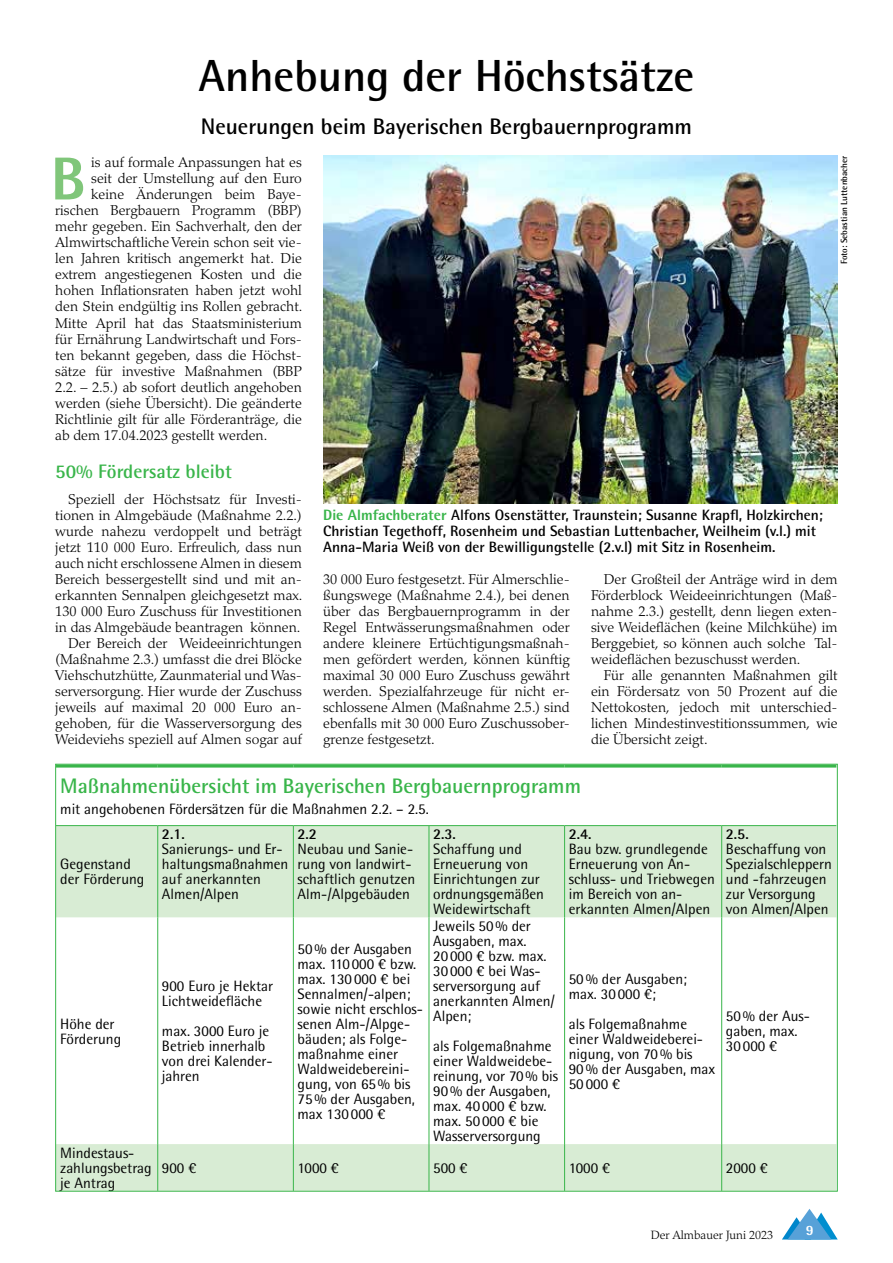
<style>
.page{position:relative;width:893px;height:1263px;background:#fff}
.page>*{position:absolute;margin:0;border:0;box-sizing:border-box;transform-origin:0 0}
.t1{font:800 60.6px "Rotis Semi Sans Std";color:#80c67a}
.t2{font:700 45px "Rotis Semi Sans Std";color:#000}
.t3{font:700 22.5px "Rotis Semi Sans Std";color:#000}
.t4{font:700 21px "Rotis Semi Sans Std";color:#39b54a}
.t5{font:700 19.5px "Rotis Semi Sans Std";color:#39b54a}
.t6{font:15px/15px "Rotis Semi Sans Std";color:#000}
.t7{font:700 15px/16px "Rotis Semi Sans Std";color:#000}
.t8{font:300 14.25px/16px "Palatino LT Std";color:#000;text-align:justify}
.t9{font:800 14.25px "Rotis Semi Sans Std";color:#fff}
.t10{font:300 12px "Palatino LT Std";color:#000}
.t11{font:700 9px "Rotis Semi Sans Std";color:#000}
.s1{font-weight:800;color:#39b54a}
</style>
<div class="page">
<svg style="left:782px;top:1209px;width:56px;height:30px"></svg>
<img style="left:323px;top:156px;width:515px;height:347px">
<svg style="left:57px;top:826px;width:779px;height:363px"></svg>
<hr style="left:56px;top:825px;width:102px;height:1px;background:#39b54a">
<hr style="left:158px;top:825px;width:135px;height:1px;background:#39b54a">
<hr style="left:293px;top:825px;width:136px;height:1px;background:#39b54a">
<hr style="left:429px;top:825px;width:136px;height:1px;background:#39b54a">
<hr style="left:565px;top:825px;width:157px;height:1px;background:#39b54a">
<hr style="left:722px;top:825px;width:114px;height:1px;background:#39b54a">
<hr style="left:157px;top:826px;width:1px;height:91px;background:#39b54a">
<hr style="left:293px;top:826px;width:1px;height:91px;background:#39b54a">
<hr style="left:429px;top:826px;width:1px;height:91px;background:#39b54a">
<hr style="left:564px;top:826px;width:1px;height:91px;background:#39b54a">
<hr style="left:721px;top:826px;width:1px;height:91px;background:#39b54a">
<hr style="left:157px;top:917px;width:1px;height:227px;background:#39b54a">
<hr style="left:293px;top:917px;width:1px;height:227px;background:#39b54a">
<hr style="left:429px;top:917px;width:1px;height:227px;background:#39b54a">
<hr style="left:564px;top:917px;width:1px;height:227px;background:#39b54a">
<hr style="left:721px;top:917px;width:1px;height:227px;background:#39b54a">
<hr style="left:157px;top:1144px;width:1px;height:47px;background:#39b54a">
<hr style="left:293px;top:1144px;width:1px;height:47px;background:#39b54a">
<hr style="left:429px;top:1144px;width:1px;height:47px;background:#39b54a">
<hr style="left:564px;top:1144px;width:1px;height:47px;background:#39b54a">
<hr style="left:721px;top:1144px;width:1px;height:47px;background:#39b54a">
<hr style="left:56px;top:764px;width:102px;height:3px;background:#39b54a">
<hr style="left:158px;top:764px;width:135px;height:3px;background:#39b54a">
<hr style="left:293px;top:764px;width:136px;height:3px;background:#39b54a">
<hr style="left:429px;top:764px;width:136px;height:3px;background:#39b54a">
<hr style="left:565px;top:764px;width:157px;height:3px;background:#39b54a">
<hr style="left:722px;top:764px;width:114px;height:3px;background:#39b54a">
<h2 class="t2" style="left:199px;top:48px;width:497px">Anhebung der Höchstsätze</h2>
<h3 class="t3" style="left:201px;top:113px;width:493px">Neuerungen beim Bayerischen Bergbauernprogramm</h3>
<h1 class="t1" style="left:51px;top:140px;width:36px">B</h1>
<p class="t8" style="left:91px;top:155px;width:212px">is auf formale Anpassungen hat es</p>
<p class="t8" style="left:91px;top:171px;width:212px">seit der Umstellung auf den Euro</p>
<p class="t8" style="left:91px;top:187px;width:212px">keine Änderungen beim Baye-</p>
<p class="t8" style="left:55px;top:203px;width:248px">rischen Bergbauern Programm (BBP)</p>
<p class="t8" style="left:55px;top:219px;width:248px">mehr gegeben. Ein Sachverhalt, den der</p>
<p class="t8" style="left:55px;top:235px;width:248px">Almwirtschaftliche Verein schon seit vie-</p>
<p class="t8" style="left:55px;top:251px;width:248px">len Jahren kritisch angemerkt hat. Die</p>
<p class="t8" style="left:55px;top:267px;width:248px">extrem angestiegenen Kosten und die</p>
<p class="t8" style="left:55px;top:283px;width:248px">hohen Inflationsraten haben jetzt wohl</p>
<p class="t8" style="left:55px;top:299px;width:249px">den Stein endgültig ins Rollen gebracht.</p>
<p class="t8" style="left:55px;top:315px;width:248px">Mitte April hat das Staatsministerium</p>
<p class="t8" style="left:55px;top:331px;width:248px">für Ernährung Landwirtschaft und Fors-</p>
<p class="t8" style="left:55px;top:347px;width:248px">ten bekannt gegeben, dass die Höchst-</p>
<p class="t8" style="left:55px;top:363px;width:248px">sätze für investive Maßnahmen (BBP</p>
<p class="t8" style="left:55px;top:379px;width:248px">2.2. – 2.5.) ab sofort deutlich angehoben</p>
<p class="t8" style="left:55px;top:395px;width:248px">werden (siehe Übersicht). Die geänderte</p>
<p class="t8" style="left:55px;top:411px;width:248px">Richtlinie gilt für alle Förderanträge, die</p>
<p class="t8" style="left:55px;top:427px;width:214px">ab dem 17.04.2023 gestellt werden.</p>
<h3 class="t5" style="left:55px;top:459px;width:178px">50% Fördersatz bleibt</h3>
<p class="t8" style="left:55px;top:491px;width:249px;text-align:right">Speziell der Höchstsatz für Investi&shy;tionen in Almgebäude (Maßnahme 2.2.) wurde nahezu verdoppelt und beträgt jetzt 110 000 Euro. Erfreulich, dass nun auch nicht erschlossene Almen in diesem Bereich bessergestellt sind und mit an&shy;erkannten Sennalpen gleichgesetzt max.<br>130 000 Euro Zuschuss für Investitionen in das Almgebäude beantragen können.<br>Der Bereich der Weideeinrichtungen (Maßnahme 2.3.) umfasst die drei Blöcke Viehschutzhütte, Zaunmaterial und Was&shy;serversorgung. Hier wurde der Zuschuss jeweils auf maximal 20 000 Euro an&shy;gehoben, für die Wasserversorgung des Weideviehs speziell auf Almen sogar auf</p>
<p class="t11" style="left:839px;top:264px;width:110px;rotate:-90deg">Foto: Sebastian Luttenbacher</p>
<p class="t7" style="left:323px;top:506px;width:501px"><span class="s1">Die Almfachberater</span> Alfons Osenstätter, Traunstein; Susanne Krapfl, Holzkirchen;<br>Christian Tegethoff, Rosenheim und Sebastian Luttenbacher, Weilheim (v.l.) mit<br>Anna-Maria Weiß von der Bewilligungstelle (2.v.l) mit Sitz in Rosenheim.</p>
<p class="t8" style="left:323px;top:571px;width:248px">30 000 Euro festgesetzt. Für Almerschlie&shy;ßungswege (Maßnahme 2.4.), bei denen über das Bergbauernprogramm in der Regel Entwässerungsmaßnahmen oder andere kleinere Ertüchtigungsmaßnah&shy;men gefördert werden, können künftig maximal 30 000 Euro Zuschuss gewährt werden. Spezialfahrzeuge für nicht er&shy;schlossene Almen (Maßnahme 2.5.) sind ebenfalls mit 30 000 Euro Zuschussober&shy;grenze festgesetzt.</p>
<p class="t8" style="left:591px;top:571px;width:248px;text-indent:13px">Der Großteil der Anträge wird in dem Förderblock Weideeinrichtungen (Maß&shy;nahme 2.3.) gestellt, denn liegen exten&shy;sive Weideflächen (keine Milchkühe) im Berggebiet, so können auch solche Tal&shy;weideflächen bezuschusst werden.</p>
<p class="t8" style="left:591px;top:667px;width:248px;text-indent:13px">Für alle genannten Maßnahmen gilt ein Fördersatz von 50 Prozent auf die Nettokosten, jedoch mit unterschied&shy;lichen Mindestinvestitionssummen, wie die Übersicht zeigt.</p>
<h3 class="t4" style="left:60px;top:772px;width:522px">Maßnahmenübersicht im Bayerischen Bergbauernprogramm</h3>
<p class="t6" style="left:60px;top:801px;width:370px">mit angehobenen Fördersätzen für die Maßnahmen 2.2. – 2.5.</p>
<p class="t6" style="left:60px;top:857px;width:86px">Gegenstand der Förderung</p>
<p class="t7" style="left:162px;top:826px;width:24px">2.1.</p>
<p class="t6" style="left:162px;top:842px;width:128px">Sanierungs- und Er&shy;haltungsmaßnahmen auf anerkannten<br>Almen/Alpen</p>
<p class="t7" style="left:298px;top:826px;width:21px">2.2</p>
<p class="t6" style="left:298px;top:842px;width:119px">Neubau und Sanie&shy;rung von landwirt&shy;schaftlich genutzen<br>Alm-/Alpgebäuden</p>
<p class="t7" style="left:433px;top:826px;width:24px">2.3.</p>
<p class="t6" style="left:433px;top:842px;width:112px">Schaffung und<br>Erneuerung von<br>Einrichtungen zur ordnungsgemäßen<br>Weidewirtschaft</p>
<p class="t7" style="left:569px;top:826px;width:24px">2.4.</p>
<p class="t6" style="left:569px;top:842px;width:148px">Bau bzw. grundlegende<br>Erneuerung von An&shy;schluss- und Triebwegen im Bereich von an&shy;erkannten Almen/Alpen</p>
<p class="t7" style="left:726px;top:826px;width:24px">2.5.</p>
<p class="t6" style="left:726px;top:842px;width:108px">Beschaffung von<br>Spezialschleppern und -fahrzeugen zur Versorgung von Almen/Alpen</p>
<p class="t6" style="left:60px;top:1016px;width:62px">Höhe der<br>Förderung</p>
<p class="t6" style="left:60px;top:1145px;width:93px">Mindestaus&shy;zahlungsbetrag je Antrag</p>
<p class="t6" style="left:162px;top:978px;width:113px">900 Euro je Hektar<br>Lichtweidefläche</p>
<p class="t6" style="left:162px;top:1023px;width:112px">max. 3000 Euro je<br>Betrieb innerhalb von drei Kalender&shy;jahren</p>
<p class="t6" style="left:298px;top:941px;width:127px">50% der Ausgaben max. 110000 € bzw. max. 130000 € bei<br>Sennalmen/-alpen; sowie nicht erschlos&shy;senen Alm-/Alpge&shy;bäuden; als Folge&shy;maßnahme einer<br>Waldweidebereini&shy;gung, von 65% bis<br>75% der Ausgaben, max 130000 €</p>
<p class="t6" style="left:433px;top:918px;width:123px">Jeweils 50% der<br>Ausgaben, max.<br>20000 € bzw. max.<br>30000 € bei Was&shy;serversorgung auf anerkannten Almen/<br>Alpen;</p>
<p class="t6" style="left:433px;top:1038px;width:126px">als Folgemaßnahme einer Waldweidebe&shy;reinung, vor 70% bis<br>90% der Ausgaben, max. 40000 € bzw. max. 50000 € bie<br>Wasserversorgung</p>
<p class="t6" style="left:569px;top:971px;width:120px">50% der Ausgaben; max. 30000 €;</p>
<p class="t6" style="left:569px;top:1016px;width:148px">als Folgemaßnahme einer Waldweideberei&shy;nigung, von 70% bis<br>90% der Ausgaben, max<br>50000 €</p>
<p class="t6" style="left:726px;top:1008px;width:86px">50% der Aus&shy;gaben, max.<br>30000 €</p>
<p class="t6" style="left:162px;top:1160px;width:36px">900 €</p>
<p class="t6" style="left:298px;top:1160px;width:43px">1000 €</p>
<p class="t6" style="left:433px;top:1160px;width:36px">500 €</p>
<p class="t6" style="left:569px;top:1160px;width:43px">1000 €</p>
<p class="t6" style="left:726px;top:1160px;width:44px">2000 €</p>
<p class="t10" style="left:651px;top:1228px;width:124px">Der Almbauer Juni 2023</p>
<p class="t9" style="left:806px;top:1221px;width:9px">9</p>
</div>
